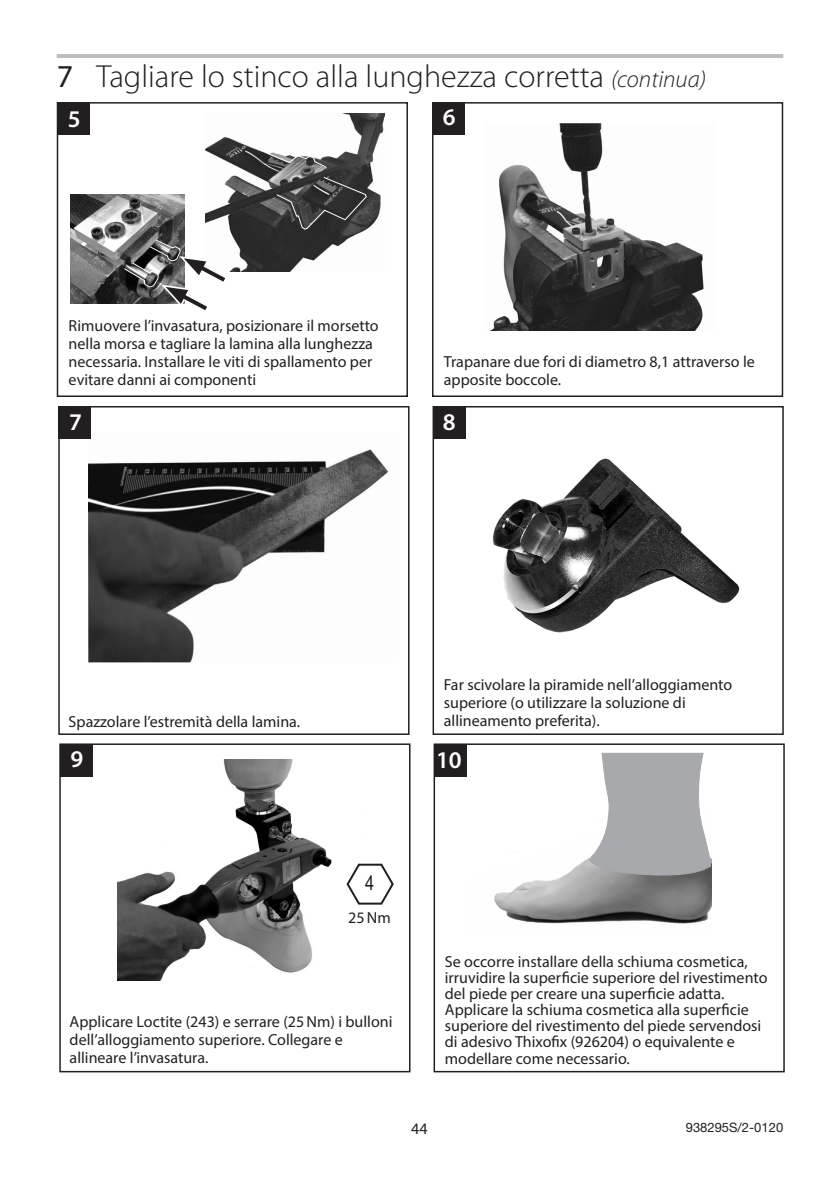
<style>
.page{position:relative;width:840px;height:1191px;background:#fff}
.page>*{position:absolute;margin:0;border:0;box-sizing:border-box;transform-origin:0 0}
.MG-Head1_Manual_Numb{font:300 32px "Myriad Pro";color:#231f20}
.MG-Assembly_Box__Aut{font:600 24px "Myriad Pro";color:#fff}
.t1{font:20px "Arial Narrow";color:#231f20}
.MG-Box_Text__8pt__3p{font:16px/18px "Myriad Pro";color:#231f20}
.t2{font:13px "Helvetica Neue";color:#231f20}
.s1{font-weight:400}
.s2{font-style:italic;font-size:24px}
.s3{color:#231f20}
</style>
<div class="page">
<img style="left:489px;top:124px;width:215px;height:207px">
<img style="left:70px;top:194px;width:114px;height:109px">
<img style="left:205px;top:113px;width:179px;height:158px">
<svg style="left:275px;top:176px;width:92px;height:54px;background:#444"></svg>
<svg style="left:267px;top:153px;width:60px;height:17px"></svg>
<svg style="left:123px;top:239px;width:106px;height:72px"></svg>
<img style="left:88px;top:449px;width:301px;height:213px">
<img style="left:492px;top:458px;width:248px;height:175px">
<img style="left:118px;top:759px;width:214px;height:221px">
<img style="left:494px;top:859px;width:216px;height:65px">
<svg style="left:588px;top:752px;width:123px;height:124px"></svg>
<hr style="left:57px;top:54px;width:725px;height:4px;background:#bcbdc0">
<svg style="left:346px;top:863px;width:48px;height:42px"></svg>
<div style="left:433px;top:743px;width:351px;height:329px;border:1px solid #231f20"></div>
<div style="left:59px;top:743px;width:351px;height:329px;border:1px solid #231f20"></div>
<div style="left:432px;top:406px;width:351px;height:329px;border:1px solid #231f20"></div>
<div style="left:432px;top:102px;width:350px;height:295px;border:1px solid #231f20"></div>
<div style="left:433px;top:744px;width:33px;height:33px;background:#231f20"></div>
<div style="left:57px;top:102px;width:351px;height:295px;border:1px solid #231f20"></div>
<div style="left:60px;top:744px;width:33px;height:33px;background:#231f20"></div>
<div style="left:58px;top:406px;width:351px;height:329px;border:1px solid #231f20"></div>
<div style="left:57px;top:102px;width:33px;height:33px;background:#231f20"></div>
<div style="left:433px;top:406px;width:33px;height:33px;background:#231f20"></div>
<div style="left:58px;top:406px;width:33px;height:33px;background:#231f20"></div>
<div style="left:432px;top:102px;width:33px;height:33px;background:#231f20"></div>
<h1 class="MG-Head1_Manual_Numb" style="left:57px;top:57px;width:650px"><span class="s1">7</span> Tagliare lo stinco alla lunghezza corretta <span class="s2">(continua)</span></h1>
<h1 class="MG-Assembly_Box__Aut" style="left:68px;top:103px;width:20px">5<span class="s3">.</span></h1>
<h1 class="MG-Assembly_Box__Aut" style="left:442px;top:102px;width:20px">6<span class="s3">.</span></h1>
<p class="MG-Box_Text__8pt__3p" style="left:69px;top:317px;width:311px">Rimuovere l’invasatura, posizionare il morsetto nella morsa e tagliare la lamina alla lunghezza necessaria. Installare le viti di spallamento per evitare danni ai componenti</p>
<p class="MG-Box_Text__8pt__3p" style="left:443px;top:352px;width:312px">Trapanare due fori di diametro 8,1 attraverso le apposite boccole.</p>
<h1 class="MG-Assembly_Box__Aut" style="left:69px;top:406px;width:20px">7<span class="s3">.</span></h1>
<h1 class="MG-Assembly_Box__Aut" style="left:442px;top:406px;width:20px">8<span class="s3">.</span></h1>
<p class="MG-Box_Text__8pt__3p" style="left:69px;top:712px;width:233px">Spazzolare l’estremità della lamina.</p>
<p class="MG-Box_Text__8pt__3p" style="left:443px;top:675px;width:290px">Far scivolare la piramide nell’alloggiamento superiore (o utilizzare la soluzione di allineamento preferita).</p>
<h1 class="MG-Assembly_Box__Aut" style="left:70px;top:743px;width:20px">9<span class="s3">.</span></h1>
<h1 class="MG-Assembly_Box__Aut" style="left:436px;top:744px;width:33px">10<span class="s3">.</span></h1>
<p class="t1" style="left:365px;top:868px;width:11px">4</p>
<p class="MG-Box_Text__8pt__3p" style="left:348px;top:908px;width:44px">25Nm</p>
<p class="MG-Box_Text__8pt__3p" style="left:70px;top:1012px;width:324px">Applicare Loctite (243) e serrare (25Nm) i bulloni dell’alloggiamento superiore. Collegare e allineare l’invasatura.</p>
<p class="MG-Box_Text__8pt__3p" style="left:444px;top:953px;width:324px;line-height:16px">Se occorre installare della schiuma cosmetica, irruvidire la superficie superiore del rivestimento del piede per creare una superficie adatta.</p>
<p class="MG-Box_Text__8pt__3p" style="left:444px;top:1001px;width:318px;line-height:16px">Applicare la schiuma cosmetica alla superficie superiore del rivestimento del piede servendosi di adesivo Thixofix (926204) o equivalente e modellare come necessario.</p>
<p class="MG-Box_Text__8pt__3p" style="left:411px;top:1119px;width:18px">44</p>
<p class="t2" style="left:685px;top:1119px;width:99px">938295S/2-0120</p>
</div>
